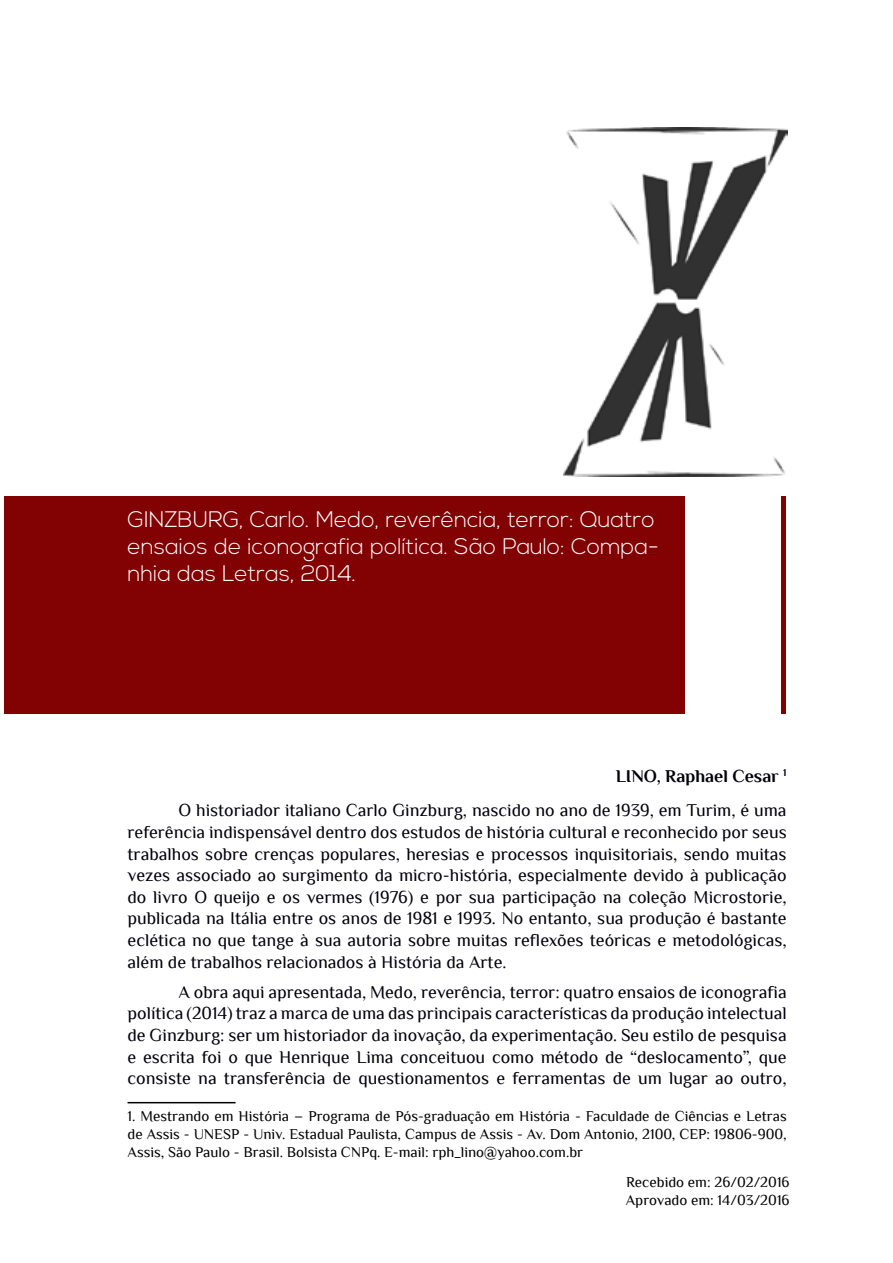
<style>
.page{position:relative;width:893px;height:1263px;background:#fff}
.page>*{position:absolute;margin:0;border:0;box-sizing:border-box;transform-origin:0 0}
.t1{font:300 22.5px/27px "Nexa";color:#fff}
.t2{font:18px/21.6px "Philosopher";color:#00000a;text-align:justify}
.t3{font:15px/18px "Philosopher";color:#000}
.s1{font-weight:700}
</style>
<div class="page">
<div style="left:4px;top:497px;width:782px;height:217px;background:#820203"></div>
<div style="left:685px;top:487px;width:96px;height:228px;background:#fff"></div>
<img style="left:564px;top:128px;width:223px;height:348px">
<hr style="left:128px;top:1102px;width:108px;height:1px;background:#000">
<p class="t1" style="left:128px;top:507px;width:533px">GINZBURG, Carlo. Medo, reverência, terror: Quatro ensaios de iconografia política. São Paulo: Compa&shy;nhia das Letras, 2014.</p>
<p class="t2" style="left:179px;top:759px;width:610px;line-height:34.3px;text-align:right"><span class="s1">LINO, Raphael Cesar</span> <sup>1<br></sup>O historiador italiano Carlo Ginzburg, nascido no ano de 1939, em Turim, é uma</p>
<p class="t2" style="left:128px;top:821px;width:661px">referência indispensável dentro dos estudos de história cultural e reconhecido por seus trabalhos sobre crenças populares, heresias e processos inquisitoriais, sendo muitas vezes associado ao surgimento da micro-história, especialmente devido à publicação do livro O queijo e os vermes (1976) e por sua participação na coleção Microstorie, publicada na Itália entre os anos de 1981 e 1993. No entanto, sua produção é bastante eclética no que tange à sua autoria sobre muitas reflexões teóricas e metodológicas, além de trabalhos relacionados à História da Arte.</p>
<p class="t2" style="left:128px;top:981px;width:661px;text-indent:51px">A obra aqui apresentada, Medo, reverência, terror: quatro ensaios de iconografia política (2014) traz a marca de uma das principais características da produção intelectual de Ginzburg: ser um historiador da inovação, da experimentação. Seu estilo de pesquisa e escrita foi o que Henrique Lima conceituou como método de “deslocamento”, que consiste na transferência de questionamentos e ferramentas de um lugar ao outro,</p>
<p class="t3" style="left:128px;top:1107px;width:661px;text-align:justify">1. Mestrando em História – Programa de Pós-graduação em História - Faculdade de Ciências e Letras de Assis - UNESP - Univ. Estadual Paulista, Campus de Assis - Av. Dom Antonio, 2100, CEP: 19806-900, Assis, São Paulo - Brasil. Bolsista CNPq. E-mail: rph_lino@yahoo.com.br</p>
<p class="t3" style="left:626px;top:1173px;width:165px">Recebido em: 26/02/2016<br>Aprovado em: 14/03/2016</p>
</div>
